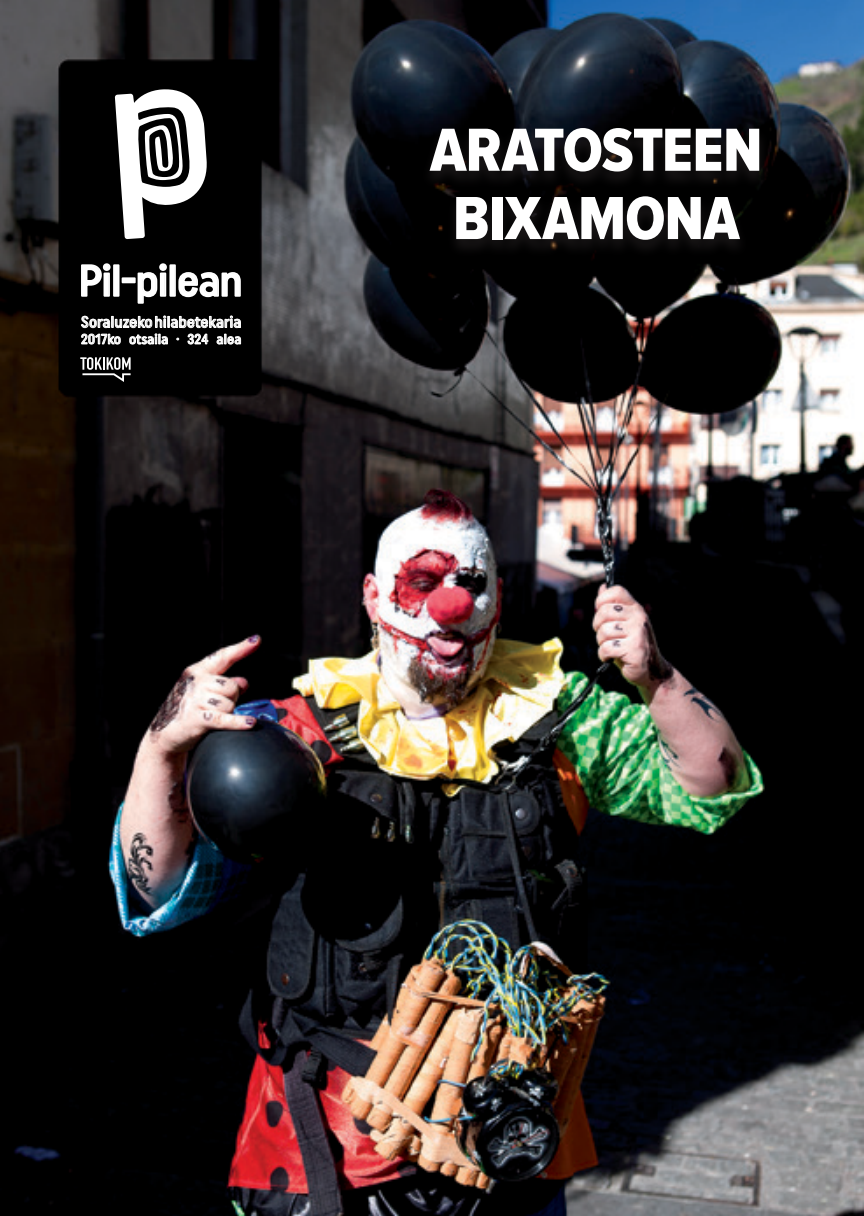
<style>
.page{position:relative;width:864px;height:1216px;background:#fff}
.page>*{position:absolute;margin:0;border:0;box-sizing:border-box;transform-origin:0 0}
.Azala-TituluaBigarre{font:63px/68.2px "Proxima Nova A Cond Extrabld";letter-spacing:-.015em;color:#fff;text-align:center}
.t1{font:500 43.75px "Uniform Condensed";letter-spacing:-.015em;color:#fff}
.t2{font:500 15.75px "Uniform Condensed";letter-spacing:.01em;color:#fff}
.t3{font:500 14px "Uniform Condensed";letter-spacing:.01em;color:#fff}
</style>
<div class="page">
<img style="left:0;top:0;width:863px;height:1215px">
<div style="left:419px;top:125px;width:350px;height:132px;background:#0a0909"></div>
<svg style="left:115px;top:88px;width:93px;height:151px"></svg>
<svg style="left:80px;top:357px;width:50px;height:25px"></svg>
<svg style="left:81px;top:316px;width:160px;height:35px;background:#484848"></svg>
<svg style="left:80px;top:262px;width:31px;height:35px"></svg>
<div style="left:113px;top:264px;width:6px;height:33px;border:2px solid #fff"></div>
<div style="left:122px;top:277px;width:14px;height:6px;border:2px solid #fff"></div>
<svg style="left:137px;top:262px;width:31px;height:42px"></svg>
<div style="left:169px;top:264px;width:7px;height:33px;border:2px solid #fff"></div>
<svg style="left:177px;top:271px;width:64px;height:27px"></svg>
<p class="t1" style="left:79px;top:254px;width:165px">Pil-pilean</p>
<p class="t2" style="left:81px;top:312px;width:162px">Soraluzeko hilabetekaria</p>
<p class="t3" style="left:81px;top:330px;width:162px">2017ko otsaila · 324 alea</p>
<p class="Azala-TituluaBigarre" style="left:430px;top:115px;width:334px">ARATOSTEEN<br>BIXAMONA</p>
</div>
